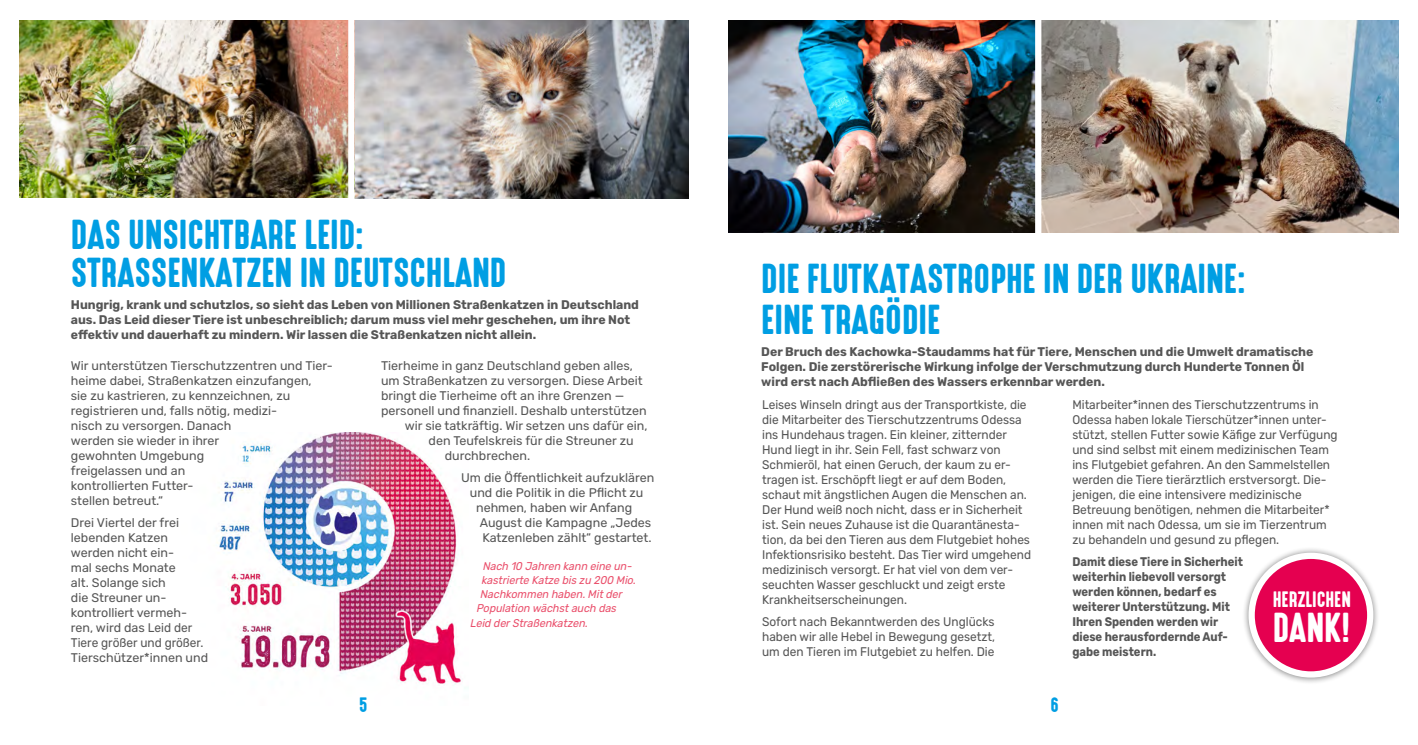
<style>
.page{position:relative;width:1418px;height:745px;background:#fff}
.page>*{position:absolute;margin:0;border:0;box-sizing:border-box;transform-origin:0 0}
.t1{font:37.5px/41px "High Voltage";color:#009ee3}
.t2{font:37.5px "High Voltage";color:#fff}
.t3{font:20px "High Voltage";color:#fff}
.t4{font:18.75px "High Voltage";color:#009ee3}
.t5{font:12.5px/15px "Rubik";color:#565656;scale:.95 1}
.t6{font:12.5px/15px "Rubik";color:#565656}
.t7{font:700 12.5px/15px "Rubik";color:#565656}
.t8{font:700 12.5px/15px "Rubik";color:#565656;scale:.9 1}
.t9{font:italic 11.25px "Rubik";color:#ea506c;scale:.95 1}
</style>
<div class="page">
<img style="left:217px;top:432px;width:244px;height:253px">
<img style="left:354px;top:20px;width:335px;height:178px">
<img style="left:728px;top:20px;width:307px;height:212px">
<img style="left:1041px;top:20px;width:357px;height:212px">
<img style="left:19px;top:20px;width:329px;height:178px">
<div style="left:1241px;top:546px;width:138px;height:138px;background:#000;opacity:.5"></div>
<div style="left:1251px;top:555px;width:119px;height:119px;background:#e50050;border-radius:50%"></div>
<div style="left:1248px;top:552px;width:125px;height:125px;border:6px solid #fff;border-radius:50%"></div>
<h1 class="t1" style="left:71px;top:217px;width:437px;line-height:37.5px">DAS UNSICHTBARE LEID:<br>STRASSENKATZEN IN DEUTSCHLAND</h1>
<p class="t7" style="left:71px;top:297px;width:569px">Hungrig, krank und schutzlos, so sieht das Leben von Millionen Straßenkatzen in Deutschland aus. Das Leid dieser Tiere ist unbeschreiblich; darum muss viel mehr geschehen, um ihre Not effektiv und dauerhaft zu mindern. Wir lassen die Straßenkatzen nicht allein.</p>
<p class="t6" style="left:71px;top:358px;width:263px">Wir unterstützen Tierschutzzentren und Tier&shy;heime dabei, Straßenkatzen einzufangen,<br>sie zu kastrieren, zu kennzeichnen, zu registrieren und, falls nötig, medizi-<br>nisch zu versorgen. Danach<br>werden sie wieder in ihrer<br>gewohnten Umgebung<br>freigelassen und an<br>kontrollierten Futter-<br>stellen betreut.“</p>
<p class="t6" style="left:71px;top:515px;width:139px">Drei Viertel der frei lebenden Katzen werden nicht ein-<br>mal sechs Monate<br>alt. Solange sich<br>die Streuner un&shy;kontrolliert vermeh&shy;ren, wird das Leid der<br>Tiere größer und größer.<br>Tierschützer*innen und</p>
<p class="t6" style="left:381px;top:358px;width:253px">Tierheime in ganz Deutschland geben alles,</p>
<p class="t6" style="left:381px;top:373px;width:263px">um Straßenkatzen zu versorgen. Diese Arbeit</p>
<p class="t6" style="left:381px;top:388px;width:245px">bringt die Tierheime oft an ihre Grenzen —</p>
<p class="t6" style="left:381px;top:403px;width:267px">personell und finanziell. Deshalb unterstützen</p>
<p class="t6" style="left:405px;top:418px;width:244px">wir sie tatkräftig. Wir setzen uns dafür ein,</p>
<p class="t6" style="left:428px;top:433px;width:206px">den Teufelskreis für die Streuner zu</p>
<p class="t6" style="left:445px;top:448px;width:87px">durchbrechen.</p>
<p class="t6" style="left:461px;top:470px;width:195px">Um die Öffentlichkeit aufzuklären</p>
<p class="t6" style="left:470px;top:485px;width:175px">und die Politik in die Pflicht zu</p>
<p class="t6" style="left:476px;top:500px;width:158px">nehmen, haben wir Anfang</p>
<p class="t6" style="left:480px;top:515px;width:173px">August die Kampagne „Jedes</p>
<p class="t6" style="left:482px;top:530px;width:171px">Katzenleben zählt“ gestartet.</p>
<p class="t9" style="left:482px;top:559px;width:161px">Nach 10 Jahren kann eine un-</p>
<p class="t9" style="left:481px;top:573px;width:167px">kastrierte Katze bis zu 200 Mio.</p>
<p class="t9" style="left:480px;top:587px;width:154px">Nachkommen haben.Mitder</p>
<p class="t9" style="left:476px;top:601px;width:152px">Population wächstauch das</p>
<p class="t9" style="left:470px;top:616px;width:128px">Leid derStraßenkatzen.</p>
<h1 class="t1" style="left:761px;top:259px;width:486px">DIE FLUTKATASTROPHE IN DER UKRAINE:<br>EINE TRAGÖDIE</h1>
<p class="t7" style="left:761px;top:344px;width:553px">Der Bruch des Kachowka-Staudamms hat für Tiere, Menschen und die Umwelt dramatische<br>Folgen. Die zerstörerische Wirkung infolge der Verschmutzung durch Hunderte Tonnen Öl wird erst nach Abfließen des Wassers erkennbar werden.</p>
<p class="t5" style="left:762px;top:397px;width:284px">Leises Winseln dringt aus der Transportkiste, die die Mitarbeiter des Tierschutzzentrums Odessa ins Hundehaus tragen. Ein kleiner, zitternder Hund liegt in ihr. Sein Fell, fast schwarz von Schmieröl, hat einen Geruch, der kaum zu er&shy;tragen ist. Erschöpft liegt er auf dem Boden, schaut mit ängstlichen Augen die Menschen an.<br>Der Hund weiß noch nicht, dass er in Sicherheit ist. Sein neues Zuhause ist die Quarantänesta&shy;tion, da bei den Tieren aus dem Flutgebiet hohes Infektionsrisiko besteht. Das Tier wird umgehend medizinisch versorgt. Er hat viel von dem ver&shy;seuchten Wasser geschluckt und zeigt erste Krankheitserscheinungen.</p>
<p class="t5" style="left:762px;top:614px;width:247px;text-align:justify">Sofort nach Bekanntwerden des Unglücks haben wir alle Hebel in Bewegung gesetzt, um den Tieren im Flutgebiet zu helfen. Die</p>
<p class="t5" style="left:1072px;top:397px;width:281px">Mitarbeiter*innen des Tierschutzzentrums in Odessa haben lokale Tierschützer*innen unter&shy;stützt, stellen Futter sowie Käfige zur Verfügung und sind selbst mit einem medizinischen Team ins Flutgebiet gefahren. An den Sammelstellen werden die Tiere tierärztlich erstversorgt. Die&shy;jenigen, die eine intensivere medizinische Betreuung benötigen, nehmen die Mitarbeiter* innen mit nach Odessa, um sie im Tierzentrum zu behandeln und gesund zu pflegen.</p>
<p class="t8" style="left:1072px;top:554px;width:191px">Damit diese Tiere in Sicherheit weiterhin liebevoll versorgt werden können, bedarf es weiterer Unterstützung. Mit<br>Ihren Spenden werden wir diese herausfordernde Auf&shy;gabe meistern.</p>
<h2 class="t3" style="left:1272px;top:588px;width:79px">HERZLICHEN</h2>
<h1 class="t2" style="left:1272px;top:607px;width:78px">DANK!</h1>
<h3 class="t4" style="left:359px;top:694px;width:10px">5</h3>
<h3 class="t4" style="left:1050px;top:694px;width:10px">6</h3>
</div>
